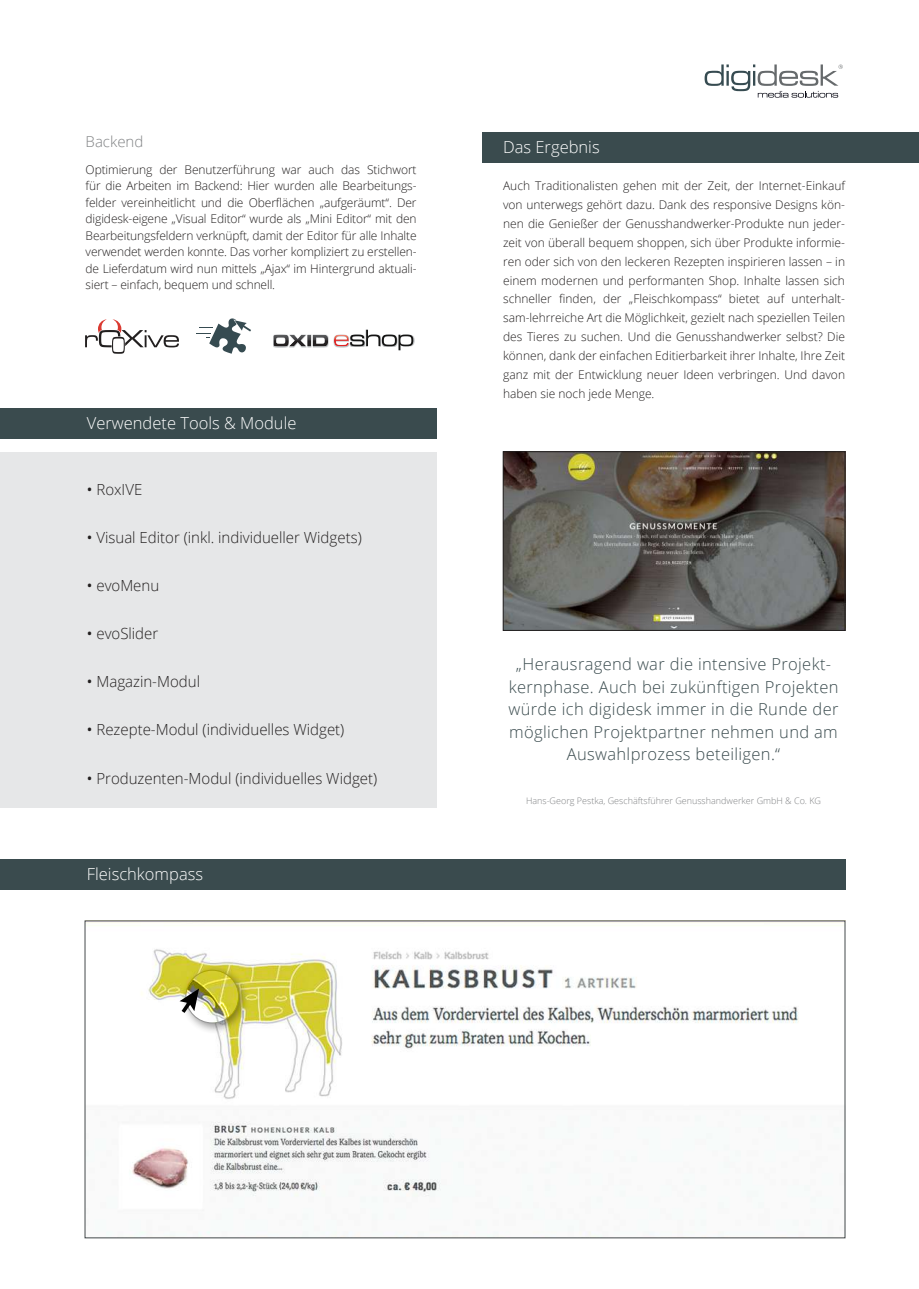
<style>
.page{position:relative;width:919px;height:1289px;background:#fff}
.page>*{position:absolute;margin:0;border:0;box-sizing:border-box;transform-origin:0 0}
.t1{font:300 16.5px/22.5px "Open Sans";letter-spacing:.02em;color:#3a4b4e;text-align:center}
.t2{font:300 16.5px "Open Sans";color:#fff}
.t3{font:300 15.3px "Open Sans";color:#221f1f}
.t4{font:300 15px "Open Sans";color:#808284}
.t5{font:300 12px/18.9px "Open Sans";letter-spacing:-.005em;color:#221f1f;text-align:justify}
.t6{font:300 9px "Open Sans";color:#808284}
.s1{font-weight:400}
</style>
<div class="page">
<div style="left:0;top:408px;width:436px;height:31px;background:#3a4b4e"></div>
<div style="left:0;top:859px;width:845px;height:30px;background:#3a4b4e"></div>
<div style="left:0;top:452px;width:436px;height:356px;background:#e6e7e8"></div>
<div style="left:483px;top:132px;width:435px;height:30px;background:#3a4b4e"></div>
<svg style="left:196px;top:318px;width:55px;height:36px"></svg>
<svg style="left:85px;top:319px;width:94px;height:35px"></svg>
<img style="left:273px;top:336px;width:56px;height:11px">
<img style="left:273px;top:334px;width:55px;height:12px">
<img style="left:334px;top:334px;width:16px;height:13px">
<img style="left:398px;top:336px;width:16px;height:15px">
<svg style="left:350px;top:330px;width:63px;height:20px"></svg>
<svg style="left:704px;top:64px;width:138px;height:34px"></svg>
<img style="left:87px;top:922px;width:756px;height:313px">
<div style="left:181px;top:965px;width:69px;height:69px;background:#221f1f;opacity:.47"></div>
<img style="left:186px;top:970px;width:52px;height:52px;border-radius:26px">
<div style="left:185px;top:969px;width:54px;height:54px;border:1px solid #939597;border-radius:50%"></div>
<svg style="left:179px;top:988px;width:20px;height:24px"></svg>
<img style="left:505px;top:453px;width:338px;height:175px">
<div style="left:503px;top:451px;width:342px;height:179px;border:1px solid #221f1f"></div>
<p class="t4" style="left:86px;top:135px;width:59px">Backend</p>
<p class="t5" style="left:86px;top:161px;width:332px;line-height:16.5px">Optimierung der Benutzerführung war auch das Stichwort für die Arbeiten im Backend: Hier wurden alle Bearbeitungs&shy;felder vereinheitlicht und die Oberlächen „aufgeräumt“. Der digidesk-eigene „Visual Editor“ wurde als „Mini Editor“ mit den Bearbeitungsfeldern verknüpft, damit der Editor für alle Inhalte verwendet werden konnte. Das vorher kompliziert zu erstellen&shy;de Lieferdatum wird nun mittels „Ajax“ im Hintergrund aktuali&shy;siert – einfach, bequem und schnell.</p>
<h1 class="t2" style="left:87px;top:412px;width:211px">Verwendete Tools &amp; Module</h1>
<p class="t3" style="left:87px;top:479px;width:57px"><span class="s1">•</span> RoxIVE</p>
<p class="t3" style="left:87px;top:531px;width:276px"><span class="s1">•</span> Visual Editor (inkl. individueller Widgets)</p>
<p class="t3" style="left:87px;top:579px;width:74px"><span class="s1">•</span> evoMenu</p>
<p class="t3" style="left:87px;top:627px;width:73px"><span class="s1">•</span> evoSlider</p>
<p class="t3" style="left:87px;top:675px;width:115px"><span class="s1">•</span> Magazin-Modul</p>
<p class="t3" style="left:87px;top:723px;width:259px"><span class="s1">•</span> Rezepte-Modul (individuelles Widget)</p>
<p class="t3" style="left:87px;top:771px;width:292px"><span class="s1">•</span> Produzenten-Modul (individuelles Widget)</p>
<h1 class="t2" style="left:87px;top:867px;width:118px">Fleischkompass</h1>
<h1 class="t2" style="left:503px;top:140px;width:98px">Das Ergebnis</h1>
<p class="t5" style="left:503px;top:176px;width:343px">Auch Traditionalisten gehen mit der Zeit, der Internet-Einkauf von unterwegs gehört dazu. Dank des responsive Designs kön&shy;nen die Genießer der Genusshandwerker-Produkte nun jeder&shy;zeit von überall bequem shoppen, sich über Produkte informie&shy;ren oder sich von den leckeren Rezepten inspirieren lassen – in einem modernen und performanten Shop. Inhalte lassen sich schneller inden, der „Fleischkompass“ bietet auf unterhalt&shy;sam-lehrreiche Art die Möglichkeit, gezielt nach speziellen Teilen des Tieres zu suchen. Und die Genusshandwerker selbst? Die können, dank der einfachen Editierbarkeit ihrer Inhalte, Ihre Zeit ganz mit der Entwicklung neuer Ideen verbringen. Und davon haben sie noch jede Menge.</p>
<h1 class="t1" style="left:508px;top:654px;width:331px">„Herausragend war die intensive Projekt&shy;kernphase. Auch bei zukünftigen Projekten würde ich digidesk immer in die Runde der möglichen Projektpartner nehmen und am Auswahlprozess beteiligen.“</h1>
<p class="t6" style="left:526px;top:794px;width:296px">Hans-Georg Pestka, Geschäftsführer Genusshandwerker GmbH &amp; Co. KG</p>
</div>
